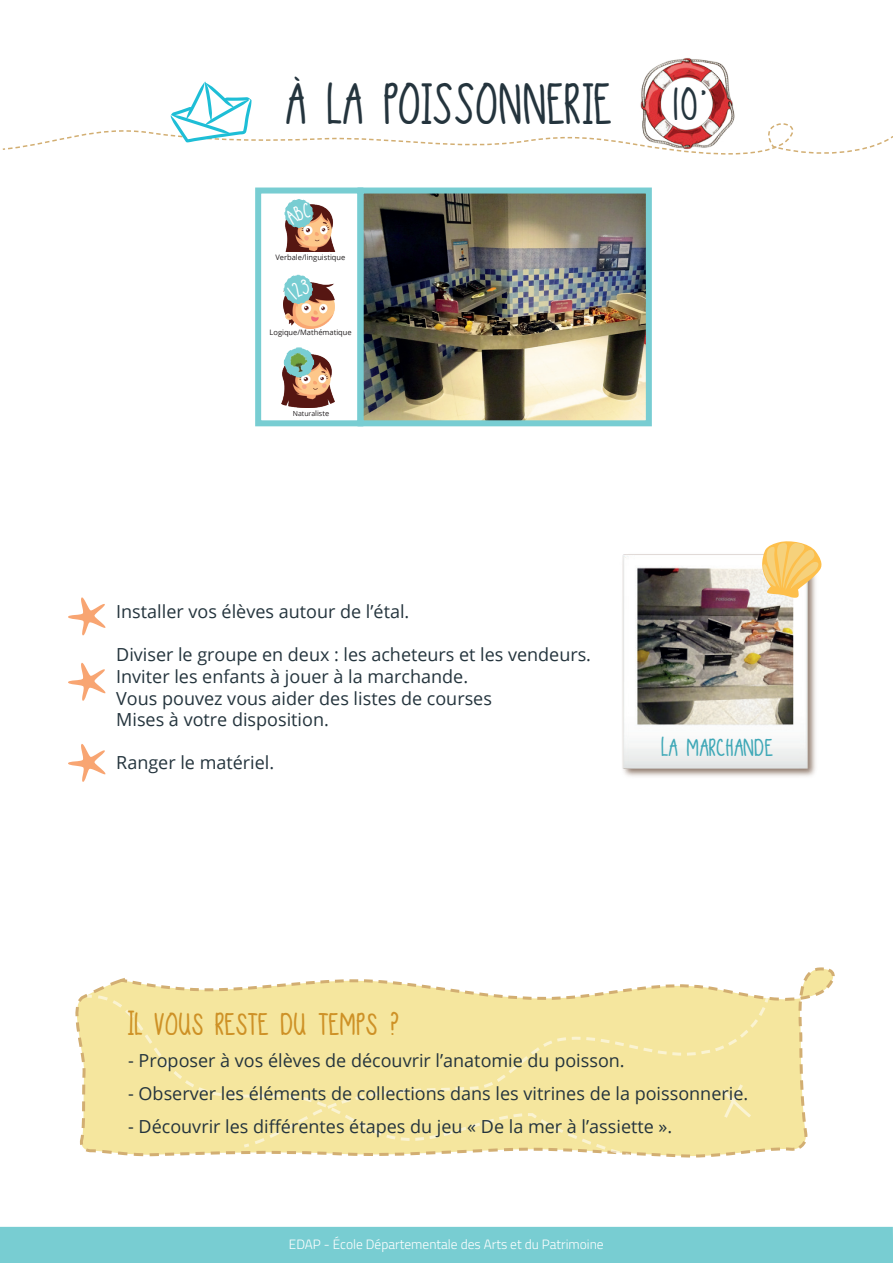
<style>
.page{position:relative;width:893px;height:1263px;background:#fff}
.page>*{position:absolute;margin:0;border:0;box-sizing:border-box;transform-origin:0 0}
.t1{font:700 45px "DJB Sand Shoesanda Fez";color:#24343d}
.t2{font:700 36px "DJB Sand Shoesanda Fez";color:#24343d}
.t3{font:700 27px "DJB Sand Shoesanda Fez";color:#ce9126}
.t4{font:700 21px "DJB Sand Shoesanda Fez";color:#3fa8b7}
.t5{font:18px/21.6px "Open Sans";color:#24343d}
.t6{font:300 13.5px "Titillium Web";color:#fff}
.t7{font:7.5px "Open Sans";color:#231f20}
.t8{font:6.9px "Open Sans";color:#231f20}
.s1{font-size:7.35px}
</style>
<div class="page">
<svg style="left:68px;top:597px;width:38px;height:39px"></svg>
<svg style="left:68px;top:663px;width:38px;height:38px"></svg>
<svg style="left:68px;top:744px;width:38px;height:38px"></svg>
<img style="left:622px;top:554px;width:194px;height:223px">
<svg style="left:762px;top:541px;width:60px;height:57px"></svg>
<svg style="left:828px;top:968px;width:7px;height:21px"></svg>
<svg style="left:75px;top:969px;width:741px;height:189px"></svg>
<img style="left:364px;top:195px;width:281px;height:224px">
<div style="left:357px;top:188px;width:295px;height:238px;border:6px solid #78cdd2"></div>
<div style="left:255px;top:188px;width:108px;height:238px;border:6px solid #78cdd2"></div>
<img style="left:282px;top:355px;width:53px;height:53px">
<svg style="left:283px;top:347px;width:32px;height:31px"></svg>
<img style="left:289px;top:352px;width:20px;height:21px">
<img style="left:284px;top:282px;width:51px;height:46px">
<img style="left:285px;top:204px;width:50px;height:47px">
<img style="left:643px;top:58px;width:86px;height:23px">
<svg style="left:2px;top:81px;width:891px;height:74px"></svg>
<div style="left:0;top:1227px;width:893px;height:36px;background:#78cdd2"></div>
<svg style="left:283px;top:275px;width:30px;height:29px"></svg>
<svg style="left:284px;top:199px;width:30px;height:29px"></svg>
<h1 class="t1" style="left:286px;top:75px;width:327px">À LA POISSONNERIE</h1>
<h2 class="t2" style="left:670px;top:81px;width:39px">10’</h2>
<p class="t7" style="left:275px;top:253px;width:71px">Verbale/linguistique</p>
<p class="t7" style="left:270px;top:327px;width:84px">Logique/Mathématique</p>
<p class="t8" style="left:293px;top:409px;width:38px">Natura<span class="s1">liste</span></p>
<p class="t5" style="left:116px;top:600px;width:295px">Installer vos élèves autour de l’étal.</p>
<p class="t5" style="left:116px;top:644px;width:476px">Diviser le groupe en deux : les acheteurs et les vendeurs.<br>Inviter les enfants à jouer à la marchande.<br>Vous pouvez vous aider des listes de courses<br>Mises à votre disposition.</p>
<p class="t5" style="left:116px;top:752px;width:160px">Ranger le matériel.</p>
<p class="t4" style="left:661px;top:733px;width:114px">La marchande</p>
<h3 class="t3" style="left:128px;top:1006px;width:273px">Il vous reste du temps ?</h3>
<p class="t5" style="left:128px;top:1049px;width:498px">- Proposer à vos élèves de découvrir l’anatomie du poisson.</p>
<p class="t5" style="left:128px;top:1082px;width:622px">- Observer les éléments de collections dans les vitrines de la poissonnerie.</p>
<p class="t5" style="left:128px;top:1115px;width:546px">- Découvrir les différentes étapes du jeu « De la mer à l’assiette ».</p>
<p class="t6" style="left:289px;top:1235px;width:316px">EDAP - École Départementale des Arts et du Patrimoine</p>
</div>
